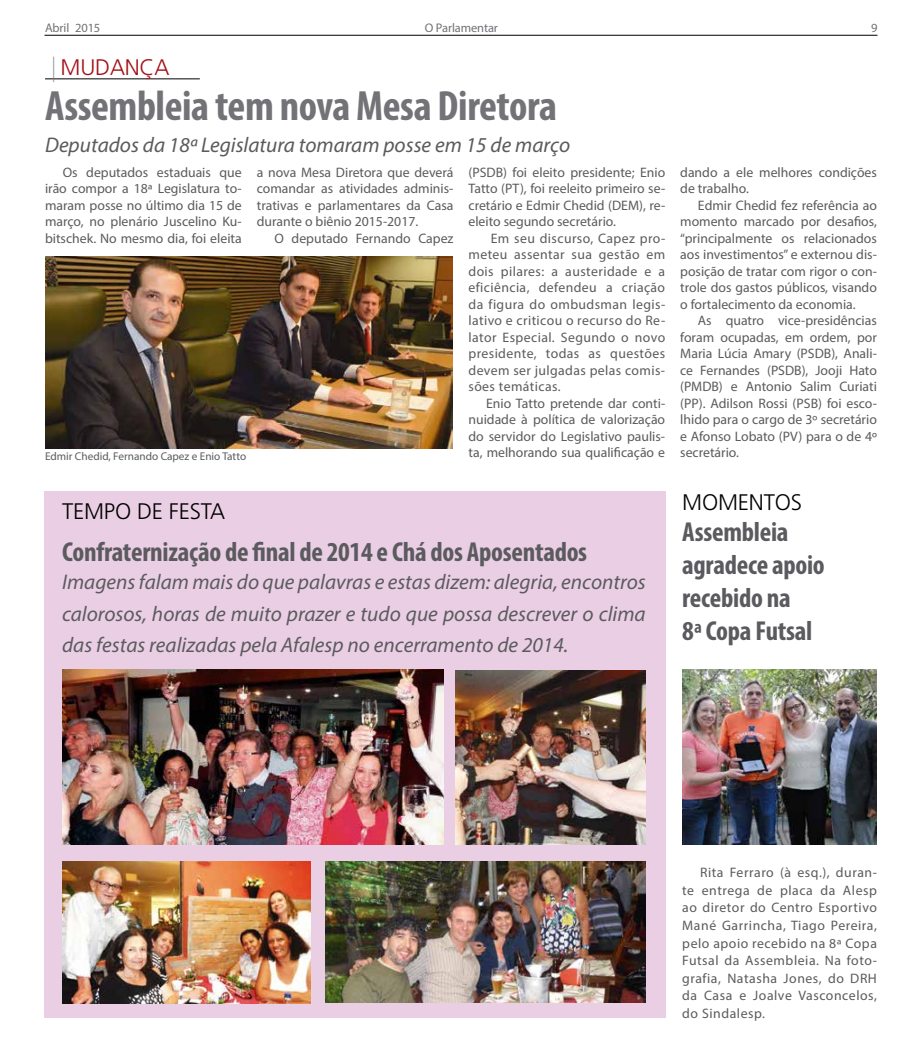
<style>
.page{position:relative;width:922px;height:1063px;background:#fff}
.page>*{position:absolute;margin:0;border:0;box-sizing:border-box;transform-origin:0 0}
.t1{font:700 condensed 42.5px "Myriad Pro";letter-spacing:-.01em;color:#727277}
.t2{font:700 condensed 27.5px/33px "Myriad Pro";letter-spacing:-.01em;color:#5b5b5f}
.t3{font:300 22.5px "Frutiger";letter-spacing:-.01em;color:#000}
.t4{font:300 22.5px "Frutiger";letter-spacing:-.01em;color:#a31015}
.t5{font:italic 21.25px/31.2px "Myriad Pro";color:#5b5b5f;text-align:justify}
.t6{font:13.75px/16.5px "Myriad Pro";color:#5b5b5f;text-align:justify}
.t7{font:12.5px "Myriad Pro";letter-spacing:-.01em;color:#727277}
.t8{font:11.25px "Myriad Pro";color:#5b5b5f}
.s1{font-family:"Existence";font-size:25px;color:#808080}
.s2{color:#fff}
</style>
<div class="page">
<hr style="left:44px;top:35px;width:833px;height:1px;background:#000">
<img style="left:682px;top:669px;width:194px;height:175px">
<hr style="left:45px;top:79px;width:155px;height:1px;background:#000">
<img style="left:45px;top:257px;width:407px;height:191px">
<div style="left:44px;top:492px;width:622px;height:526px;background:#eacfe4"></div>
<img style="left:62px;top:669px;width:381px;height:175px">
<img style="left:62px;top:861px;width:248px;height:142px">
<img style="left:455px;top:671px;width:190px;height:173px">
<img style="left:325px;top:862px;width:320px;height:141px">
<p class="t7" style="left:45px;top:20px;width:57px">Abril 2015</p>
<p class="t7" style="left:870px;top:20px;width:8px">9</p>
<p class="t7" style="left:425px;top:20px;width:75px">O Parlamentar</p>
<h3 class="t4" style="left:51px;top:55px;width:150px"><span class="s1">|</span> MUDANÇA<span class="s2">.....</span></h3>
<h1 class="t1" style="left:45px;top:80px;width:513px">Assembleia tem nova Mesa Diretora</h1>
<h3 class="t5" style="left:45px;top:128px;width:526px">Deputados da 18ª Legislatura tomaram posse em 15 de março</h3>
<p class="t6" style="left:45px;top:164px;width:198px;text-indent:18px">Os deputados estaduais que irão compor a 18ª Legislatura to&shy;maram posse no último dia 15 de março, no plenário Juscelino Ku&shy;bitschek. No mesmo dia, foi eleita</p>
<p class="t6" style="left:257px;top:164px;width:198px">a nova Mesa Diretora que deverá comandar as atividades adminis&shy;trativas e parlamentares da Casa durante o biênio 2015-2017.</p>
<p class="t6" style="left:274px;top:230px;width:180px">O deputado Fernando Capez</p>
<p class="t8" style="left:45px;top:449px;width:202px">Edmir Chedid, Fernando Capez e Enio Tatto</p>
<p class="t6" style="left:468px;top:164px;width:198px">(PSDB) foi eleito presidente; Enio Tatto (PT), foi reeleito primeiro se&shy;cretário e Edmir Chedid (DEM), re&shy;eleito segundo secretário.</p>
<p class="t6" style="left:468px;top:230px;width:198px;text-indent:22px">Em seu discurso, Capez pro&shy;meteu assentar sua gestão em dois pilares: a austeridade e a eficiência, defendeu a criação da figura do ombudsman legis&shy;lativo e criticou o recurso do Re&shy;lator Especial. Segundo o novo presidente, todas as questões devem ser julgadas pelas comis&shy;sões temáticas.</p>
<p class="t6" style="left:468px;top:395px;width:198px;text-indent:18px">Enio Tatto pretende dar conti&shy;nuidade à política de valorização do servidor do Legislativo paulis&shy;ta, melhorando sua qualificação e</p>
<h3 class="t3" style="left:62px;top:498px;width:164px">TEMPO DE FESTA</h3>
<h2 class="t2" style="left:62px;top:534px;width:526px">Confraternização de final de 2014 e Chá dos Aposentados</h2>
<h3 class="t5" style="left:62px;top:566px;width:585px">Imagens falam mais do que palavras e estas dizem: alegria, encontros calorosos, horas de muito prazer e tudo que possa descrever o clima das festas realizadas pela Afalesp no encerramento de 2014.</h3>
<p class="t6" style="left:680px;top:164px;width:198px">dando a ele melhores condições de trabalho.</p>
<p class="t6" style="left:680px;top:197px;width:198px;text-indent:18px">Edmir Chedid fez referência ao momento marcado por desafios, “principalmente os relacionados aos investimentos” e externou dis&shy;posição de tratar com rigor o con&shy;trole dos gastos públicos, visando o fortalecimento da economia.</p>
<p class="t6" style="left:680px;top:312px;width:198px;text-indent:18px">As quatro vice-presidências foram ocupadas, em ordem, por Maria Lúcia Amary (PSDB), Anali&shy;ce Fernandes (PSDB), Jooji Hato (PMDB) e Antonio Salim Curiati (PP). Adilson Rossi (PSB) foi esco&shy;lhido para o cargo de 3º secretário e Afonso Lobato (PV) para o de 4º secretário.</p>
<h3 class="t3" style="left:682px;top:489px;width:121px">MOMENTOS</h3>
<h2 class="t2" style="left:682px;top:515px;width:144px">Assembleia agradece apoio recebido na<br>8ª Copa Futsal</h2>
<p class="t6" style="left:682px;top:863px;width:196px;line-height:17.6px;text-indent:18px">Rita Ferraro (à esq.), duran&shy;te entrega de placa da Alesp ao diretor do Centro Esportivo Mané Garrincha, Tiago Pereira, pelo apoio recebido na 8ª Copa Futsal da Assembleia. Na foto&shy;grafia, Natasha Jones, do DRH da Casa e Joalve Vasconcelos, do Sindalesp.</p>
</div>
